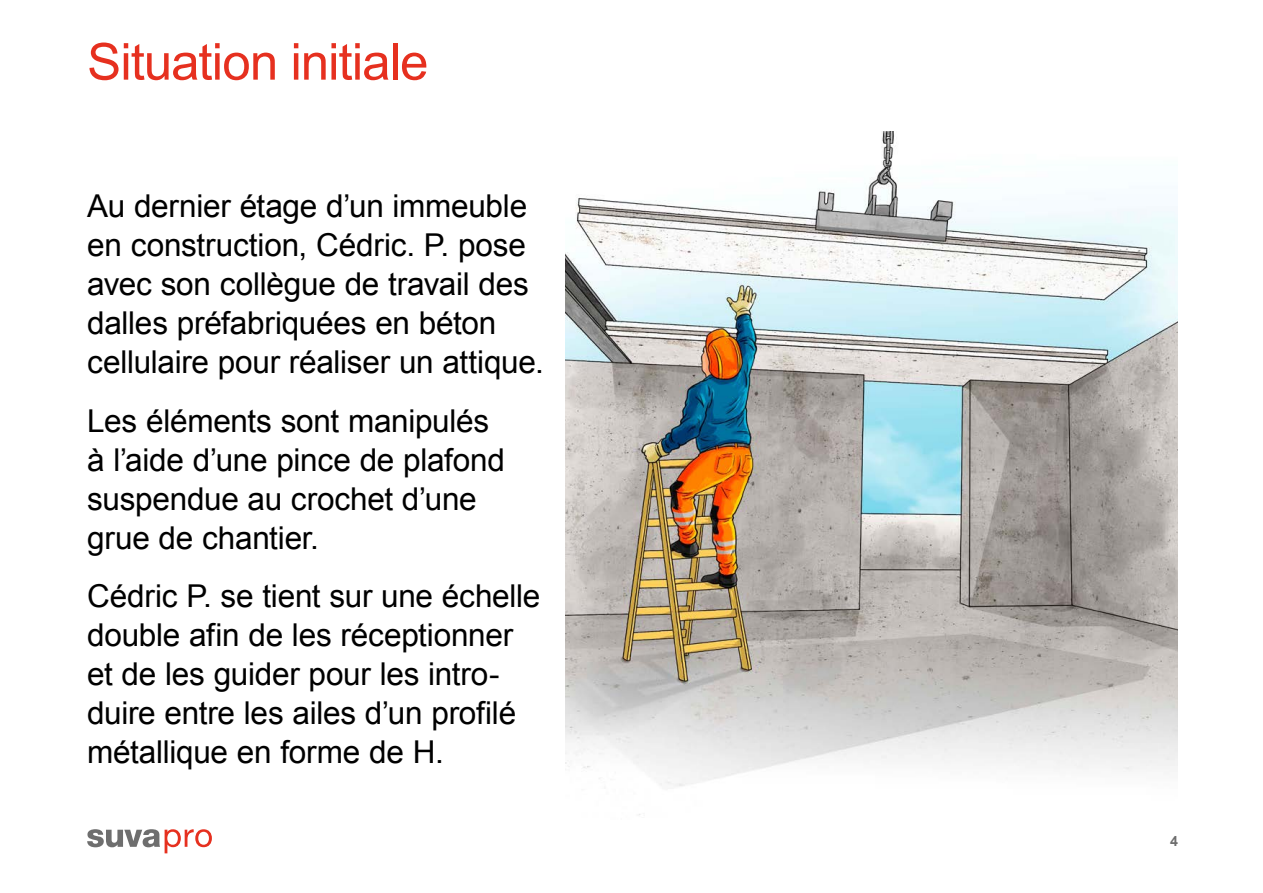
<style>
.page{position:relative;width:1263px;height:893px;background:#fff}
.page>*{position:absolute;margin:0;border:0;box-sizing:border-box;transform-origin:0 0}
.t1{font:51px "Arial";letter-spacing:-.02em;color:#e6301f}
.t2{font:31.5px/39px "Arial";letter-spacing:-.01em;color:#000}
.t3{font:700 14.25px "Arial";color:#6e6e6e}
</style>
<div class="page">
<svg style="left:87px;top:829px;width:125px;height:24px"></svg>
<img style="left:566px;top:132px;width:612px;height:683px">
<h1 class="t1" style="left:87px;top:28px;width:343px">Situation initiale</h1>
<p class="t2" style="left:87px;top:187px;width:458px">Au dernier étage d’un immeuble en construction, Cédric. P. pose avec son collègue de travail des dalles préfabriquées en béton cellulaire pour réaliser un attique.</p>
<p class="t2" style="left:87px;top:402px;width:419px">Les éléments sont manipulés à l’aide d’une pince de plafond suspendue au crochet d’une grue de chantier.</p>
<p class="t2" style="left:87px;top:577px;width:455px">Cédric P. se tient sur une échelle double afin de les réceptionner et de les guider pour les intro&shy;duire entre les ailes d’un profilé métallique en forme de H.</p>
<p class="t3" style="left:1170px;top:832px;width:9px">4</p>
</div>
